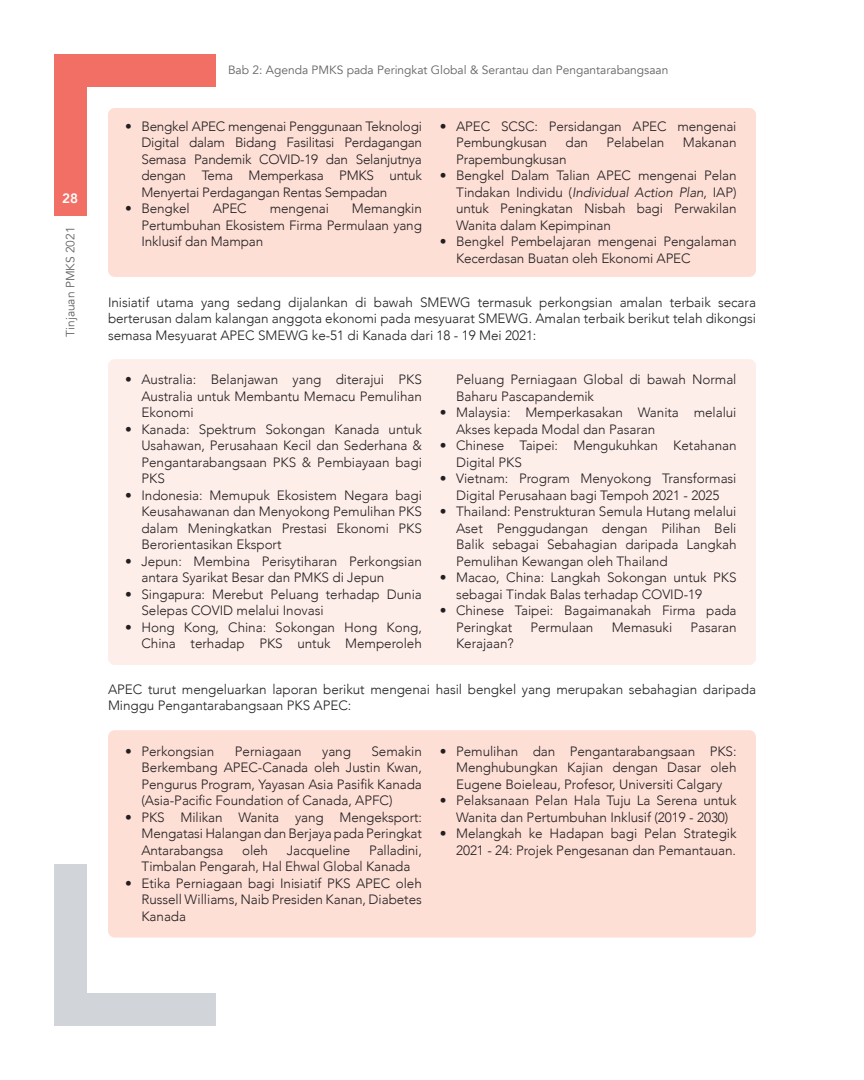
<style>
.page{position:relative;width:864px;height:1080px;background:#fff}
.page>*{position:absolute;margin:0;border:0;box-sizing:border-box;transform-origin:0 0}
.t1{font:300 13.5px/16.5px "Avenir";letter-spacing:-.005em;color:#231f20;text-align:justify}
.t2{font:800 13.5px "Avenir";color:#fff}
.t3{font:12px "Avenir";color:#636366}
.s1{font-style:italic}
</style>
<div class="page">
<div style="left:54px;top:993px;width:162px;height:33px;background:#d1d5da"></div>
<div style="left:54px;top:864px;width:33px;height:162px;background:#d1d5da"></div>
<div style="left:54px;top:54px;width:162px;height:33px;background:#f26f66"></div>
<div style="left:54px;top:54px;width:33px;height:162px;background:#f26f66"></div>
<div style="left:108px;top:359px;width:648px;height:306px;background:#feeeea;border-radius:7px"></div>
<div style="left:108px;top:730px;width:648px;height:208px;background:#fddfd6;border-radius:7px"></div>
<div style="left:108px;top:108px;width:648px;height:169px;background:#fddfd6;border-radius:7px"></div>
<p class="t2" style="left:62px;top:187px;width:17px">28</p>
<p class="t3" style="left:63px;top:337px;width:112px;rotate:-90deg">Tinjauan PMKS 2021</p>
<p class="t3" style="left:228px;top:62px;width:442px">Bab 2: Agenda PMKS pada Peringkat Global &amp; Serantau dan Pengantarabangsaan</p>
<p class="t1" style="left:141px;top:118px;width:282px;text-indent:-16px">• Bengkel APEC mengenai Penggunaan Teknologi Digital dalam Bidang Fasilitasi Perdagangan Semasa Pandemik COVID-19 dan Selanjutnya dengan Tema Memperkasa PMKS untuk Menyertai Perdagangan Rentas Sempadan</p>
<p class="t1" style="left:125px;top:200px;width:66px">• Bengkel</p>
<p class="t1" style="left:213px;top:200px;width:36px">APEC</p>
<p class="t1" style="left:270px;top:200px;width:61px">mengenai</p>
<p class="t1" style="left:141px;top:200px;width:282px;text-indent:211px">Memangkin Pertumbuhan Ekosistem Firma Permulaan yang Inklusif dan Mampan</p>
<p class="t1" style="left:456px;top:118px;width:282px;text-indent:-16px">• APEC SCSC: Persidangan APEC mengenai<br>Pembungkusan</p>
<p class="t1" style="left:566px;top:134px;width:24px">dan</p>
<p class="t1" style="left:606px;top:134px;width:59px">Pelabelan</p>
<p class="t1" style="left:683px;top:134px;width:55px">Makanan</p>
<p class="t1" style="left:456px;top:151px;width:112px">Prapembungkusan</p>
<p class="t1" style="left:456px;top:167px;width:282px;text-indent:-16px">• Bengkel Dalam Talian APEC mengenai Pelan Tindakan Individu (<span class="s1">Individual Action Plan</span>, IAP) untuk Peningkatan Nisbah bagi Perwakilan Wanita dalam Kepimpinan</p>
<p class="t1" style="left:456px;top:233px;width:282px;text-indent:-16px">• Bengkel Pembelajaran mengenai Pengalaman<br>Kecerdasan Buatan oleh Ekonomi APEC</p>
<p class="t1" style="left:108px;top:294px;width:650px">Inisiatif utama yang sedang dijalankan di bawah SMEWG termasuk perkongsian amalan terbaik secara berterusan dalam kalangan anggota ekonomi pada mesyuarat SMEWG. Amalan terbaik berikut telah dikongsi semasa Mesyuarat APEC SMEWG ke-51 di Kanada dari 18 - 19 Mei 2021:</p>
<p class="t1" style="left:141px;top:372px;width:282px;text-indent:-16px">• Australia: Belanjawan yang diterajui PKS Australia untuk Membantu Memacu Pemulihan Ekonomi</p>
<p class="t1" style="left:141px;top:421px;width:282px;text-indent:-16px">• Kanada: Spektrum Sokongan Kanada untuk Usahawan, Perusahaan Kecil dan Sederhana &amp; Pengantarabangsaan PKS &amp; Pembiayaan bagi PKS</p>
<p class="t1" style="left:141px;top:487px;width:282px;text-indent:-16px">• Indonesia: Memupuk Ekosistem Negara bagi Keusahawanan dan Menyokong Pemulihan PKS dalam Meningkatkan Prestasi Ekonomi PKS Berorientasikan Eksport</p>
<p class="t1" style="left:141px;top:553px;width:282px;text-indent:-16px">• Jepun: Membina Perisytiharan Perkongsian antara Syarikat Besar dan PMKS di Jepun</p>
<p class="t1" style="left:141px;top:586px;width:282px;text-indent:-16px">• Singapura: Merebut Peluang terhadap Dunia<br>Selepas COVID melalui Inovasi</p>
<p class="t1" style="left:125px;top:619px;width:298px;text-align:right">• Hong Kong, China: Sokongan Hong Kong,<br>China terhadap PKS untuk Memperoleh</p>
<p class="t1" style="left:456px;top:372px;width:282px">Peluang Perniagaan Global di bawah Normal<br>Baharu Pascapandemik</p>
<p class="t1" style="left:456px;top:405px;width:282px;text-indent:-16px">• Malaysia: Memperkasakan Wanita melalui<br>Akses kepada Modal dan Pasaran</p>
<p class="t1" style="left:456px;top:438px;width:282px;text-indent:-16px">• Chinese Taipei: Mengukuhkan Ketahanan<br>Digital PKS</p>
<p class="t1" style="left:440px;top:471px;width:298px;text-align:center">• Vietnam: Program Menyokong Transformasi<br>Digital Perusahaan bagi Tempoh 2021 - 2025</p>
<p class="t1" style="left:456px;top:504px;width:282px;text-indent:-16px">• Thailand: Penstrukturan Semula Hutang melalui Aset Penggudangan dengan Pilihan Beli Balik sebagai Sebahagian daripada Langkah Pemulihan Kewangan oleh Thailand</p>
<p class="t1" style="left:456px;top:570px;width:282px;text-indent:-16px">• Macao, China: Langkah Sokongan untuk PKS sebagai Tindak Balas terhadap COVID-19</p>
<p class="t1" style="left:456px;top:603px;width:282px;text-indent:-16px">• Chinese Taipei: Bagaimanakah Firma pada<br>Peringkat</p>
<p class="t1" style="left:531px;top:619px;width:64px">Permulaan</p>
<p class="t1" style="left:612px;top:619px;width:62px">Memasuki</p>
<p class="t1" style="left:690px;top:619px;width:48px">Pasaran</p>
<p class="t1" style="left:456px;top:636px;width:59px">Kerajaan?</p>
<p class="t1" style="left:108px;top:681px;width:650px">APEC turut mengeluarkan laporan berikut mengenai hasil bengkel yang merupakan sebahagian daripada<br>Minggu Pengantarabangsaan PKS APEC:</p>
<p class="t1" style="left:125px;top:743px;width:91px">• Perkongsian</p>
<p class="t1" style="left:235px;top:743px;width:68px">Perniagaan</p>
<p class="t1" style="left:322px;top:743px;width:30px">yang</p>
<p class="t1" style="left:141px;top:743px;width:282px;text-indent:230px">Semakin Berkembang APEC-Canada oleh Justin Kwan, Pengurus Program, Yayasan Asia Pasifik Kanada (Asia-Pacific Foundation of Canada, APFC)</p>
<p class="t1" style="left:141px;top:809px;width:282px;text-indent:-16px">• PKS Milikan Wanita yang Mengeksport:<br>Mengatasi Halangan dan Berjaya pada Peringkat Antarabangsa</p>
<p class="t1" style="left:456px;top:743px;width:282px;text-indent:-16px">• Pemulihan dan Pengantarabangsaan PKS:<br>Menghubungkan Kajian dengan Dasar oleh Eugene Boieleau, Profesor, Universiti Calgary</p>
<p class="t1" style="left:440px;top:792px;width:298px;text-align:center">• Pelaksanaan Pelan Hala Tuju La Serena untuk<br>Wanita dan Pertumbuhan Inklusif (2019 - 2030)</p>
<p class="t1" style="left:440px;top:825px;width:298px;text-align:right">• Melangkah ke Hadapan bagi Pelan Strategik<br>2021 - 24: Projek Pengesanan dan Pemantauan.</p>
<p class="t1" style="left:141px;top:842px;width:282px;text-indent:228px">Palladini,<br>Timbalan Pengarah, Hal Ehwal Global Kanada</p>
<p class="t1" style="left:141px;top:875px;width:282px;text-indent:-16px">• Etika Perniagaan bagi Inisiatif PKS APEC oleh Russell Williams, Naib Presiden Kanan, Diabetes Kanada</p>
<p class="t1" style="left:242px;top:842px;width:27px">oleh</p>
<p class="t1" style="left:287px;top:842px;width:65px">Jacqueline</p>
</div>
